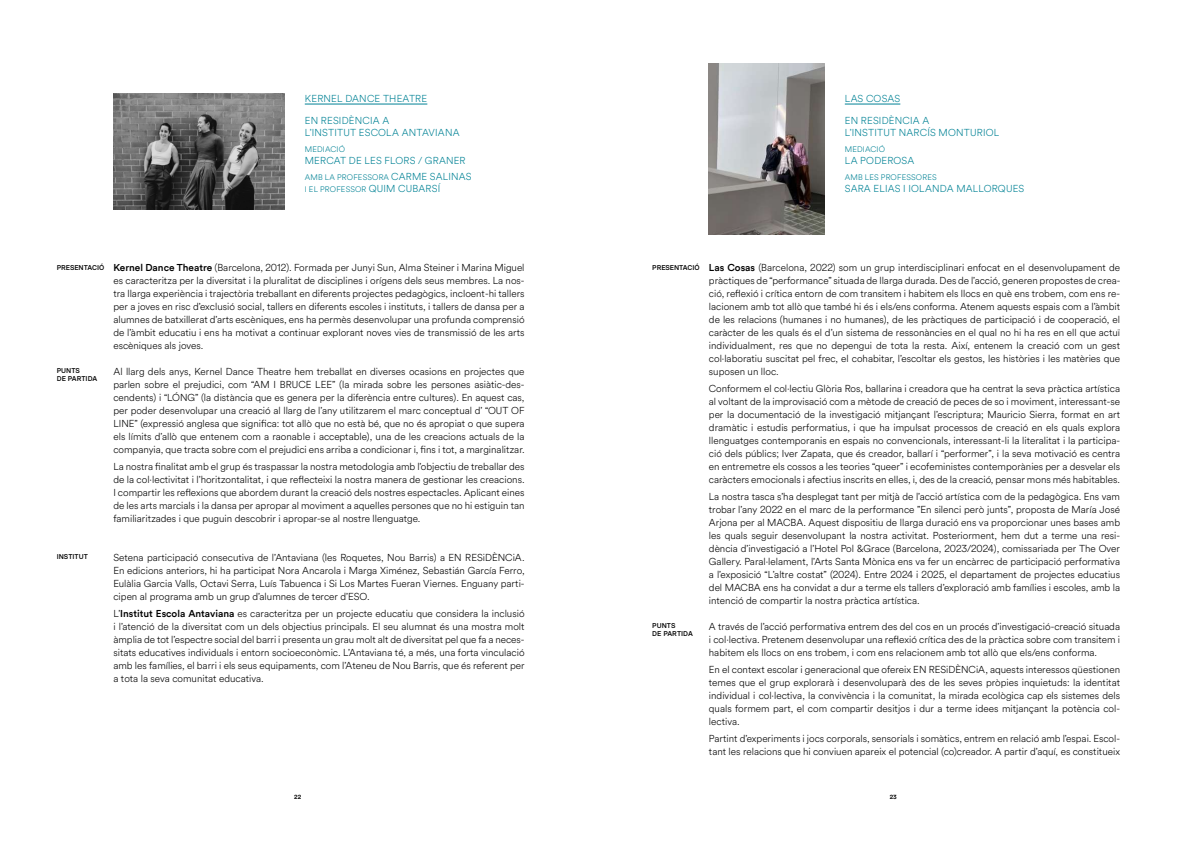
<style>
.page{position:relative;width:1191px;height:842px;background:#fff}
.page>*{position:absolute;margin:0;border:0;box-sizing:border-box;transform-origin:0 0}
.t1{font:300 10px/13px "Circular Air";color:#000;text-align:justify}
.t2{font:300 10px/12px "Circular Air";letter-spacing:.02em;color:#008295}
.t3{font:300 8px/12px "Circular Air";letter-spacing:.02em;color:#008295}
.t4{font:500 7px/8px "Basier Square";color:#000}
.t5{font:500 6.5px "Circular";color:#000}
.s1{font-size:10px}
.s2{font-family:"Basier Square";font-weight:500;font-size:7px}
.s3{font-family:"Circular";font-weight:500}
</style>
<div class="page">
<img style="left:113px;top:94px;width:171px;height:115px">
<hr style="left:305px;top:104px;width:122px;height:1px;background:#008295">
<img style="left:709px;top:64px;width:115px;height:171px">
<hr style="left:845px;top:104px;width:55px;height:1px;background:#008295">
<p class="t2" style="left:305px;top:92px;width:124px">KERNEL DANCE THEATRE</p>
<p class="t2" style="left:305px;top:114px;width:156px">EN RESIDÈNCIA A<br>L’INSTITUT ESCOLA ANTAVIANA</p>
<p class="t3" style="left:305px;top:143px;width:42px">MEDIACIÓ</p>
<p class="t2" style="left:305px;top:154px;width:162px">MERCAT DE LES FLORS / GRANER</p>
<p class="t3" style="left:305px;top:171px;width:168px">AMB LA PROFESSORA <span class="s1">CARME SALINAS<br></span>I EL PROFESSOR <span class="s1">QUIM CUBARSÍ</span></p>
<p class="t1" style="left:113px;top:261px;width:413px;text-indent:-57px"><span class="s2">PRESENTACIÓ</span> <span class="s3">Kernel Dance Theatre</span> (Barcelona, 2012). Formada per Junyi Sun, Alma Steiner i Marina Miguel es caracteritza per la diversitat i la pluralitat de disciplines i orígens dels seus membres. La nos&shy;tra llarga experiència i trajectòria treballant en diferents projectes pedagògics, incloent-hi tallers per a joves en risc d’exclusió social, tallers en diferents escoles i instituts, i tallers de dansa per a alumnes de batxillerat d’arts escèniques, ens ha permès desenvolupar una profunda comprensió de l’àmbit educatiu i ens ha motivat a continuar explorant noves vies de transmissió de les arts escèniques als joves.</p>
<p class="t1" style="left:113px;top:365px;width:413px">Al llarg dels anys, Kernel Dance Theatre hem treballat en diverses ocasions en projectes que parlen sobre el prejudici, com “AM I BRUCE LEE” (la mirada sobre les persones asiàtic-des&shy;cendents) i “LÓNG” (la distància que es genera per la diferència entre cultures). En aquest cas, per poder desenvolupar una creació al llarg de l’any utilitzarem el marc conceptual d’ “OUT OF LINE” (expressió anglesa que significa: tot allò que no està bé, que no és apropiat o que supera els límits d’allò que entenem com a raonable i acceptable), una de les creacions actuals de la companyia, que tracta sobre com el prejudici ens arriba a condicionar i, fins i tot, a marginalitzar.</p>
<p class="t1" style="left:113px;top:460px;width:413px">La nostra finalitat amb el grup és traspassar la nostra metodologia amb l’objectiu de treballar des de la col·lectivitat i l’horitzontalitat, i que reflecteixi la nostra manera de gestionar les creacions.<br>I compartir les reflexions que abordem durant la creació dels nostres espectacles. Aplicant eines de les arts marcials i la dansa per apropar al moviment a aquelles persones que no hi estiguin tan familiaritzades i que puguin descobrir i apropar-se al nostre llenguatge.</p>
<p class="t1" style="left:113px;top:551px;width:413px">Setena participació consecutiva de l’Antaviana (les Roquetes, Nou Barris) a EN RESiDÈNCiA.<br>En edicions anteriors, hi ha participat Nora Ancarola i Marga Ximénez, Sebastián García Ferro, Eulàlia Garcia Valls, Octavi Serra, Luís Tabuenca i Si Los Martes Fueran Viernes. Enguany parti&shy;cipen al programa amb un grup d’alumnes de tercer d’ESO.</p>
<p class="t1" style="left:113px;top:607px;width:413px">L’<span class="s3">Institut Escola Antaviana</span> es caracteritza per un projecte educatiu que considera la inclusió i l’atenció de la diversitat com un dels objectius principals. El seu alumnat és una mostra molt àmplia de tot l’espectre social del barri i presenta un grau molt alt de diversitat pel que fa a neces&shy;sitats educatives individuals i entorn socioeconòmic. L’Antaviana té, a més, una forta vinculació amb les famílies, el barri i els seus equipaments, com l’Ateneu de Nou Barris, que és referent per a tota la seva comunitat educativa.</p>
<p class="t4" style="left:57px;top:366px;width:42px">PUNTS<br>DE PARTIDA</p>
<p class="t4" style="left:57px;top:552px;width:33px">INSTITUT</p>
<p class="t2" style="left:845px;top:92px;width:57px">LAS COSAS</p>
<p class="t2" style="left:845px;top:114px;width:156px">EN RESIDÈNCIA A<br>L’INSTITUT NARCÍS MONTURIOL</p>
<p class="t3" style="left:844px;top:143px;width:42px">MEDIACIÓ</p>
<p class="t2" style="left:845px;top:154px;width:71px">LA PODEROSA</p>
<p class="t3" style="left:844px;top:171px;width:93px">AMB LES PROFESSORES</p>
<p class="t2" style="left:845px;top:182px;width:181px">SARA ELIAS I IOLANDA MALLORQUES</p>
<p class="t4" style="left:652px;top:263px;width:49px">PRESENTACIÓ</p>
<p class="t4" style="left:652px;top:621px;width:42px">PUNTS<br>DE PARTIDA</p>
<p class="t1" style="left:709px;top:261px;width:413px"><span class="s3">Las Cosas</span> (Barcelona, 2022) som un grup interdisciplinari enfocat en el desenvolupament de pràctiques de “performance” situada de llarga durada. Des de l’acció, generen propostes de crea&shy;ció, reflexió i crítica entorn de com transitem i habitem els llocs en què ens trobem, com ens re&shy;lacionem amb tot allò que també hi és i els/ens conforma. Atenem aquests espais com a l’àmbit de les relacions (humanes i no humanes), de les pràctiques de participació i de cooperació, el caràcter de les quals és el d’un sistema de ressonàncies en el qual no hi ha res en ell que actuï individualment, res que no depengui de tota la resta. Així, entenem la creació com un gest col·laboratiu suscitat pel frec, el cohabitar, l’escoltar els gestos, les històries i les matèries que suposen un lloc.</p>
<p class="t1" style="left:709px;top:382px;width:413px">Conformem el col·lectiu Glòria Ros, ballarina i creadora que ha centrat la seva pràctica artística al voltant de la improvisació com a mètode de creació de peces de so i moviment, interessant-se per la documentació de la investigació mitjançant l’escriptura; Mauricio Sierra, format en art dramàtic i estudis performatius, i que ha impulsat processos de creació en els quals explora llenguatges contemporanis en espais no convencionals, interessant-li la literalitat i la participa&shy;ció dels públics; Iver Zapata, que és creador, ballarí i “performer”, i la seva motivació es centra en entremetre els cossos a les teories “queer” i ecofeministes contemporànies per a desvelar els caràcters emocionals i afectius inscrits en elles, i, des de la creació, pensar mons més habitables.</p>
<p class="t1" style="left:709px;top:490px;width:413px">La nostra tasca s’ha desplegat tant per mitjà de l’acció artística com de la pedagògica. Ens vam trobar l’any 2022 en el marc de la performance ”En silenci però junts”, proposta de María José Arjona per al MACBA. Aquest dispositiu de llarga duració ens va proporcionar unes bases amb les quals seguir desenvolupant la nostra activitat. Posteriorment, hem dut a terme una resi&shy;dència d’investigació a l’Hotel Pol &amp;Grace (Barcelona, 2023/2024), comissariada per The Over Gallery. Paral·lelament, l’Arts Santa Mònica ens va fer un encàrrec de participació performativa a l’exposició “L’altre costat” (2024). Entre 2024 i 2025, el departament de projectes educatius del MACBA ens ha convidat a dur a terme els tallers d’exploració amb famílies i escoles, amb la intenció de compartir la nostra pràctica artística.</p>
<p class="t1" style="left:709px;top:620px;width:413px">A través de l’acció performativa entrem des del cos en un procés d’investigació-creació situada i col·lectiva. Pretenem desenvolupar una reflexió crítica des de la pràctica sobre com transitem i habitem els llocs on ens trobem, i com ens relacionem amb tot allò que els/ens conforma.</p>
<p class="t1" style="left:709px;top:663px;width:413px">En el context escolar i generacional que ofereix EN RESiDÈNCiA, aquests interessos qüestionen temes que el grup explorarà i desenvoluparà des de les seves pròpies inquietuds: la identitat individual i col·lectiva, la convivència i la comunitat, la mirada ecològica cap els sistemes dels quals formem part, el com compartir desitjos i dur a terme idees mitjançant la potència col· lectiva.</p>
<p class="t1" style="left:709px;top:732px;width:413px">Partint d’experiments i jocs corporals, sensorials i somàtics, entrem en relació amb l’espai. Escol&shy;tant les relacions que hi conviuen apareix el potencial (co)creador. A partir d’aquí, es constitueix</p>
<p class="t5" style="left:294px;top:793px;width:8px">22</p>
<p class="t5" style="left:889px;top:793px;width:9px">23</p>
</div>
